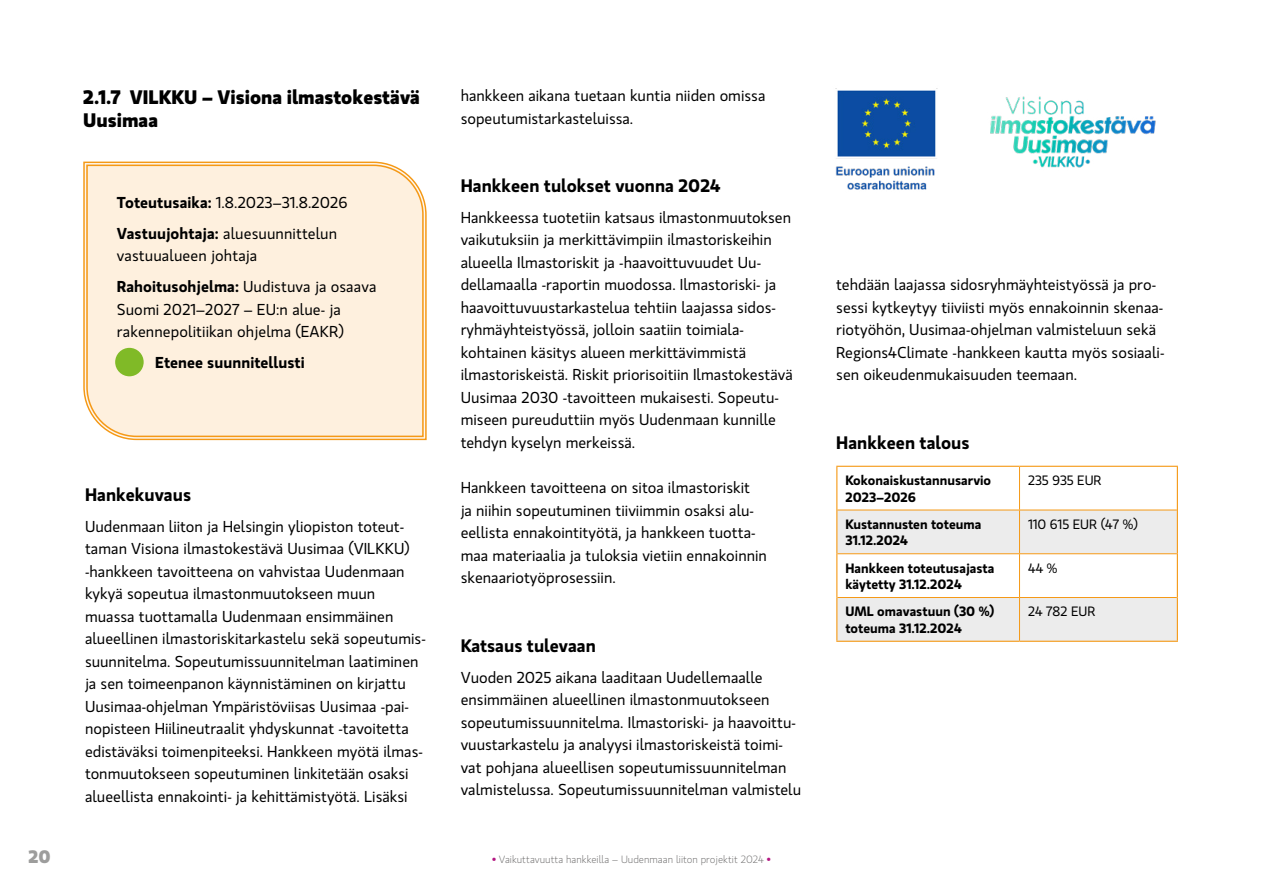
<style>
.page{position:relative;width:1263px;height:893px;background:#fff}
.page>*{position:absolute;margin:0;border:0;box-sizing:border-box;transform-origin:0 0}
.Väliotsikko_H3{font:700 19.5px/22.5px "Gloriola Std";color:#000}
.laatikon_otsikko{font:600 18px "Gloriola Std";color:#000}
.t1{font:700 18px "Gloriola Std";color:#9d9d9c}
.Leipäteksti{font:15.75px/22.5px "Gloriola Std";color:#000}
.Listaus{font:15.75px/22.5px "Gloriola Std";letter-spacing:.005em;color:#000}
.Listaus-2{font:600 15.75px "Gloriola Std";letter-spacing:.005em;color:#000}
.Taulukko_isompi{font:600 13.5px/16.5px "Gloriola Std";color:#000}
.Taulukko_isompi-2{font:13.5px "Gloriola Std";color:#000}
.t2{font:300 10.5px "Gloriola Std";color:#706f6f}
.s1{font-weight:600}
.s2{color:#b31681}
</style>
<div class="page">
<svg style="left:83px;top:161px;width:344px;height:280px"></svg>
<div style="left:86px;top:164px;width:338px;height:274px;background:#fef0de"></div>
<div style="left:115px;top:348px;width:29px;height:28px;background:#80ba27;border-radius:50%"></div>
<svg style="left:837px;top:511px;width:340px;height:130px"></svg>
<hr style="left:836px;top:466px;width:183px;height:1px;background:#f59916">
<hr style="left:836px;top:467px;width:1px;height:43px;background:#f59916">
<hr style="left:1019px;top:466px;width:159px;height:1px;background:#f59916">
<hr style="left:1177px;top:467px;width:1px;height:43px;background:#f59916">
<hr style="left:836px;top:510px;width:1px;height:44px;background:#f59916">
<hr style="left:1177px;top:510px;width:1px;height:44px;background:#f59916">
<hr style="left:836px;top:554px;width:1px;height:43px;background:#f59916">
<hr style="left:1177px;top:554px;width:1px;height:43px;background:#f59916">
<hr style="left:836px;top:597px;width:1px;height:44px;background:#f59916">
<hr style="left:1177px;top:597px;width:1px;height:44px;background:#f59916">
<hr style="left:836px;top:641px;width:183px;height:1px;background:#f59916">
<hr style="left:1019px;top:641px;width:159px;height:1px;background:#f59916">
<hr style="left:1019px;top:467px;width:1px;height:43px;background:#f59916">
<hr style="left:837px;top:510px;width:182px;height:1px;background:#f59916">
<hr style="left:1019px;top:510px;width:158px;height:1px;background:#f59916">
<hr style="left:1019px;top:510px;width:1px;height:43px;background:#f59916">
<hr style="left:837px;top:553px;width:182px;height:1px;background:#f59916">
<hr style="left:1019px;top:553px;width:158px;height:1px;background:#f59916">
<hr style="left:1019px;top:554px;width:1px;height:43px;background:#f59916">
<hr style="left:837px;top:597px;width:182px;height:1px;background:#f59916">
<hr style="left:1019px;top:597px;width:158px;height:1px;background:#f59916">
<hr style="left:1019px;top:598px;width:1px;height:43px;background:#f59916">
<img style="left:835px;top:88px;width:103px;height:102px">
<img style="left:990px;top:96px;width:166px;height:72px">
<h3 class="Väliotsikko_H3" style="left:83px;top:85px;width:338px">2.1.7 VILKKU – Visiona ilmastokestävä<br>Uusimaa</h3>
<p class="Listaus" style="left:117px;top:190px;width:232px"><span class="s1">Toteutusaika:</span> 1.8.2023–31.8.2026</p>
<p class="Listaus" style="left:117px;top:221px;width:222px"><span class="s1">Vastuujohtaja:</span> aluesuunnittelun vastuualueen johtaja</p>
<p class="Listaus" style="left:117px;top:275px;width:261px"><span class="s1">Rahoitusohjelma:</span> Uudistuva ja osaava<br>Suomi 2021–2027 – EU:n alue- ja rakennepolitiikan ohjelma (EAKR)</p>
<p class="Listaus-2" style="left:155px;top:351px;width:151px">Etenee suunnitellusti</p>
<p class="laatikon_otsikko" style="left:85px;top:481px;width:108px">Hankekuvaus</p>
<p class="Leipäteksti" style="left:85px;top:514px;width:342px">Uudenmaan liiton ja Helsingin yliopiston toteut&shy;taman Visiona ilmastokestävä Uusimaa (VILKKU) -hankkeen tavoitteena on vahvistaa Uudenmaan kykyä sopeutua ilmastonmuutokseen muun muassa tuottamalla Uudenmaan ensimmäinen alueellinen ilmastoriskitarkastelu sekä sopeutumis&shy;suunnitelma. Sopeutumissuunnitelman laatiminen ja sen toimeenpanon käynnistäminen on kirjattu Uusimaa-ohjelman Ympäristöviisas Uusimaa -pai&shy;nopisteen Hiilineutraalit yhdyskunnat -tavoitetta edistäväksi toimenpiteeksi. Hankkeen myötä ilmas&shy;tonmuutokseen sopeutuminen linkitetään osaksi alueellista ennakointi- ja kehittämistyötä. Lisäksi</p>
<p class="Leipäteksti" style="left:461px;top:84px;width:306px">hankkeen aikana tuetaan kuntia niiden omissa sopeutumistarkasteluissa.</p>
<p class="laatikon_otsikko" style="left:461px;top:173px;width:261px">Hankkeen tulokset vuonna 2024</p>
<p class="Leipäteksti" style="left:461px;top:206px;width:334px">Hankkeessa tuotetiin katsaus ilmastonmuutoksen vaikutuksiin ja merkittävimpiin ilmastoriskeihin alueella Ilmastoriskit ja -haavoittuvuudet Uu&shy;dellamaalla -raportin muodossa. Ilmastoriski- ja haavoittuvuustarkastelua tehtiin laajassa sidos&shy;ryhmäyhteistyössä, jolloin saatiin toimiala&shy;kohtainen käsitys alueen merkittävimmistä ilmastoriskeistä. Riskit priorisoitiin Ilmastokestävä Uusimaa 2030 -tavoitteen mukaisesti. Sopeutu&shy;miseen pureuduttiin myös Uudenmaan kunnille tehdyn kyselyn merkeissä.</p>
<p class="Leipäteksti" style="left:461px;top:476px;width:308px">Hankkeen tavoitteena on sitoa ilmastoriskit<br>ja niihin sopeutuminen tiiviimmin osaksi alu&shy;eellista ennakointityötä, ja hankkeen tuotta&shy;maa materiaalia ja tuloksia vietiin ennakoinnin skenaariotyöprosessiin.</p>
<p class="laatikon_otsikko" style="left:461px;top:632px;width:137px">Katsaus tulevaan</p>
<p class="Leipäteksti" style="left:461px;top:666px;width:342px">Vuoden 2025 aikana laaditaan Uudellemaalle ensimmäinen alueellinen ilmastonmuutokseen sopeutumissuunnitelma. Ilmastoriski- ja haavoittu&shy;vuustarkastelu ja analyysi ilmastoriskeistä toimi&shy;vat pohjana alueellisen sopeutumissuunnitelman valmistelussa. Sopeutumissuunnitelman valmistelu</p>
<p class="t1" style="left:28px;top:844px;width:24px">20</p>
<p class="t2" style="left:492px;top:853px;width:280px"><span class="s2">•</span> Vaikuttavuutta hankkeilla – Uudenmaan liiton projektit 2024 <span class="s2">•</span></p>
<p class="Leipäteksti" style="left:836px;top:273px;width:330px">tehdään laajassa sidosryhmäyhteistyössä ja pro&shy;sessi kytkeytyy tiiviisti myös ennakoinnin skenaa&shy;riotyöhön, Uusimaa-ohjelman valmisteluun sekä Regions4Climate -hankkeen kautta myös sosiaali&shy;sen oikeudenmukaisuuden teemaan.</p>
<p class="laatikon_otsikko" style="left:836px;top:429px;width:135px">Hankkeen talous</p>
<p class="Taulukko_isompi" style="left:845px;top:471px;width:147px">Kokonaiskustannusarvio<br>2023–2026</p>
<p class="Taulukko_isompi-2" style="left:1028px;top:471px;width:75px">235 935 EUR</p>
<p class="Taulukko_isompi" style="left:845px;top:515px;width:138px">Kustannusten toteuma<br>31.12.2024</p>
<p class="Taulukko_isompi-2" style="left:1028px;top:515px;width:111px">110 615 EUR (47 %)</p>
<p class="Taulukko_isompi" style="left:845px;top:559px;width:151px">Hankkeen toteutusajasta käytetty 31.12.2024</p>
<p class="Taulukko_isompi-2" style="left:1028px;top:559px;width:31px">44 %</p>
<p class="Taulukko_isompi" style="left:845px;top:603px;width:151px">UML omavastuun (30 %) toteuma 31.12.2024</p>
<p class="Taulukko_isompi-2" style="left:1028px;top:602px;width:69px">24 782 EUR</p>
</div>
